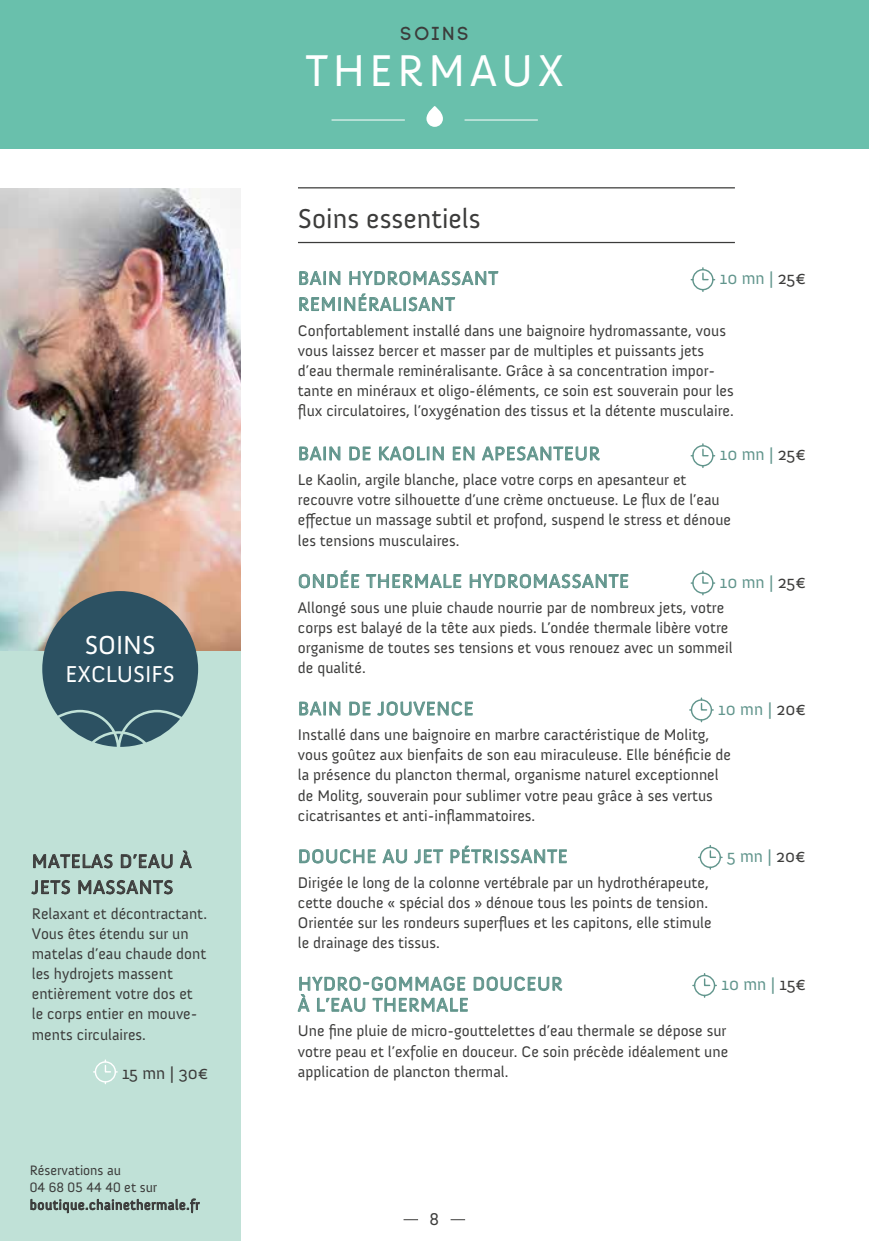
<style>
.page{position:relative;width:869px;height:1241px;background:#fff}
.page>*{position:absolute;margin:0;border:0;box-sizing:border-box;transform-origin:0 0}
.t1{font:45.5px "Anivers";letter-spacing:.1em;color:#fff}
.t2{font:28px "Anivers";color:#3c3c3b}
.t3{font:26.6px "Anivers";color:#fff}
.t4{font:23.45px "Anivers";color:#fff}
.t5{font:19.25px/25.9px "Anivers";letter-spacing:.04em;color:#61958c}
.t6{font:19.25px/25.9px "Anivers";letter-spacing:.04em;color:#3c3c3b}
.t7{font:18.9px "Code Pro Demo";letter-spacing:.15em;color:#3c3c3b}
.t8{font:17.5px "Anivers";color:#61958c}
.t9{font:17.5px "Anivers";color:#3c3c3b}
.t10{font:15.75px/20.1px "Anivers";color:#3c3c3b}
.t11{font:14px/17.5px "Anivers";letter-spacing:.04em;color:#3c3c3b}
.s1{color:#3c3c3b}
</style>
<div class="page">
<div style="left:0;top:647px;width:240px;height:593px;background:#c0e1d7"></div>
<img style="left:0;top:188px;width:240px;height:462px">
<svg style="left:42px;top:591px;width:156px;height:155px;background:#516f79"></svg>
<hr style="left:298px;top:187px;width:436px;height:1px;background:#3c3c3b">
<hr style="left:298px;top:242px;width:436px;height:1px;background:#3c3c3b">
<svg style="left:299px;top:271px;width:41px;height:14px"></svg>
<svg style="left:349px;top:270px;width:149px;height:15px"></svg>
<svg style="left:299px;top:293px;width:156px;height:18px"></svg>
<svg style="left:299px;top:446px;width:41px;height:14px"></svg>
<svg style="left:349px;top:446px;width:21px;height:14px"></svg>
<svg style="left:379px;top:446px;width:65px;height:15px"></svg>
<svg style="left:452px;top:446px;width:22px;height:14px"></svg>
<svg style="left:482px;top:446px;width:117px;height:15px"></svg>
<svg style="left:298px;top:570px;width:61px;height:18px"></svg>
<svg style="left:366px;top:574px;width:95px;height:14px"></svg>
<svg style="left:469px;top:573px;width:159px;height:15px"></svg>
<svg style="left:299px;top:701px;width:41px;height:14px"></svg>
<svg style="left:349px;top:701px;width:21px;height:14px"></svg>
<svg style="left:377px;top:701px;width:96px;height:15px"></svg>
<svg style="left:299px;top:849px;width:77px;height:14px"></svg>
<svg style="left:382px;top:849px;width:25px;height:14px"></svg>
<svg style="left:414px;top:849px;width:29px;height:14px"></svg>
<svg style="left:450px;top:845px;width:116px;height:18px"></svg>
<svg style="left:297px;top:976px;width:265px;height:36px"></svg>
<svg style="left:702px;top:268px;width:12px;height:13px"></svg>
<div style="left:692px;top:269px;width:21px;height:21px;border:1px solid #61958c;border-radius:50%"></div>
<svg style="left:700px;top:698px;width:12px;height:13px"></svg>
<div style="left:690px;top:699px;width:21px;height:21px;border:1px solid #61958c;border-radius:50%"></div>
<svg style="left:708px;top:845px;width:13px;height:13px"></svg>
<div style="left:699px;top:846px;width:21px;height:21px;border:1px solid #61958c;border-radius:50%"></div>
<svg style="left:703px;top:973px;width:13px;height:13px"></svg>
<div style="left:693px;top:974px;width:22px;height:21px;border:1px solid #61958c;border-radius:50%"></div>
<svg style="left:104px;top:1059px;width:13px;height:14px"></svg>
<div style="left:95px;top:1061px;width:21px;height:21px;border:1px solid #fff;border-radius:50%"></div>
<div style="left:0;top:0;width:868px;height:149px;background:#69c0ac"></div>
<svg style="left:426px;top:106px;width:16px;height:21px"></svg>
<hr style="left:331px;top:120px;width:73px;height:1px;background:#fff">
<hr style="left:464px;top:120px;width:73px;height:1px;background:#fff">
<hr style="left:868px;top:0;width:1px;height:149px;background:#dca5a5">
<svg style="left:702px;top:444px;width:12px;height:13px"></svg>
<div style="left:692px;top:445px;width:21px;height:21px;border:1px solid #61958c;border-radius:50%"></div>
<svg style="left:702px;top:571px;width:12px;height:13px"></svg>
<div style="left:692px;top:572px;width:21px;height:21px;border:1px solid #61958c;border-radius:50%"></div>
<svg style="left:33px;top:854px;width:80px;height:14px"></svg>
<svg style="left:120px;top:854px;width:53px;height:14px"></svg>
<svg style="left:180px;top:850px;width:12px;height:18px"></svg>
<svg style="left:31px;top:880px;width:39px;height:14px"></svg>
<svg style="left:78px;top:880px;width:95px;height:14px"></svg>
<svg style="left:30px;top:1198px;width:170px;height:16px"></svg>
<h3 class="t3" style="left:85px;top:630px;width:72px">SOINS</h3>
<h3 class="t4" style="left:65px;top:661px;width:111px">EXCLUSIFS</h3>
<p class="t6" style="left:32px;top:848px;width:161px">MATELAS D’EAU À<br>JETS MASSANTS</p>
<p class="t10" style="left:32px;top:903px;width:177px">Relaxant et décontractant.<br>Vous êtes étendu sur un matelas d’eau chaude dont les hydrojets massent entièrement votre dos et le corps entier en mouve&shy;ments circulaires.</p>
<p class="t9" style="left:122px;top:1063px;width:87px">15 mn | 30€</p>
<p class="t11" style="left:30px;top:1160px;width:171px">Réservations au<br>04 68 05 44 40 et sur boutique.chainethermale.fr</p>
<p class="t7" style="left:400px;top:24px;width:70px">SOINS</p>
<h1 class="t1" style="left:305px;top:46px;width:260px">THERMAUX</h1>
<h2 class="t2" style="left:298px;top:203px;width:184px">Soins essentiels</h2>
<p class="t5" style="left:298px;top:265px;width:201px">BAIN HYDROMASSANT<br>REMINÉRALISANT</p>
<p class="t10" style="left:298px;top:320px;width:437px">Confortablement installé dans une baignoire hydromassante, vous vous laissez bercer et masser par de multiples et puissants jets d’eau thermale reminéralisante. Grâce à sa concentration impor&shy;tante en minéraux et oligo-éléments, ce soin est souverain pour les flux circulatoires, l’oxygénation des tissus et la détente musculaire.</p>
<p class="t5" style="left:298px;top:441px;width:303px">BAIN DE KAOLIN EN APESANTEUR</p>
<p class="t10" style="left:298px;top:470px;width:434px">Le Kaolin, argile blanche, place votre corps en apesanteur et recouvre votre silhouette d’une crème onctueuse. Le flux de l’eau effectue un massage subtil et profond, suspend le stress et dénoue les tensions musculaires.</p>
<p class="t5" style="left:298px;top:568px;width:332px">ONDÉE THERMALE HYDROMASSANTE</p>
<p class="t10" style="left:298px;top:597px;width:436px">Allongé sous une pluie chaude nourrie par de nombreux jets, votre corps est balayé de la tête aux pieds. L’ondée thermale libère votre organisme de toutes ses tensions et vous renouez avec un sommeil de qualité.</p>
<p class="t5" style="left:298px;top:695px;width:177px">BAIN DE JOUVENCE</p>
<p class="t10" style="left:298px;top:725px;width:434px">Installé dans une baignoire en marbre caractéristique de Molitg, vous goûtez aux bienfaits de son eau miraculeuse. Elle bénéficie de la présence du plancton thermal, organisme naturel exceptionnel de Molitg, souverain pour sublimer votre peau grâce à ses vertus cicatrisantes et anti-inflammatoires.</p>
<p class="t5" style="left:298px;top:843px;width:271px">DOUCHE AU JET PÉTRISSANTE</p>
<p class="t10" style="left:298px;top:872px;width:415px">Dirigée le long de la colonne vertébrale par un hydrothérapeute, cette douche « spécial dos » dénoue tous les points de tension.<br>Orientée sur les rondeurs superflues et les capitons, elle stimule le drainage des tissus.</p>
<p class="t5" style="left:298px;top:973px;width:266px;line-height:21px">HYDRO-GOMMAGE DOUCEUR<br>À L’EAU THERMALE</p>
<p class="t10" style="left:298px;top:1021px;width:431px;text-align:justify">Une fine pluie de micro-gouttelettes d’eau thermale se dépose sur votre peau et l’exfolie en douceur. Ce soin précède idéalement une application de plancton thermal.</p>
<p class="t8" style="left:719px;top:269px;width:88px">10 mn | <span class="s1">25€</span></p>
<p class="t8" style="left:719px;top:445px;width:88px">10 mn | <span class="s1">25€</span></p>
<p class="t8" style="left:719px;top:572px;width:88px">10 mn | <span class="s1">25€</span></p>
<p class="t8" style="left:718px;top:699px;width:89px">10 mn | <span class="s1">20€</span></p>
<p class="t8" style="left:726px;top:846px;width:80px">5 mn | <span class="s1">20€</span></p>
<p class="t8" style="left:721px;top:974px;width:86px">10 mn | <span class="s1">15€</span></p>
<p class="t9" style="left:429px;top:1209px;width:11px">8</p>
</div>
